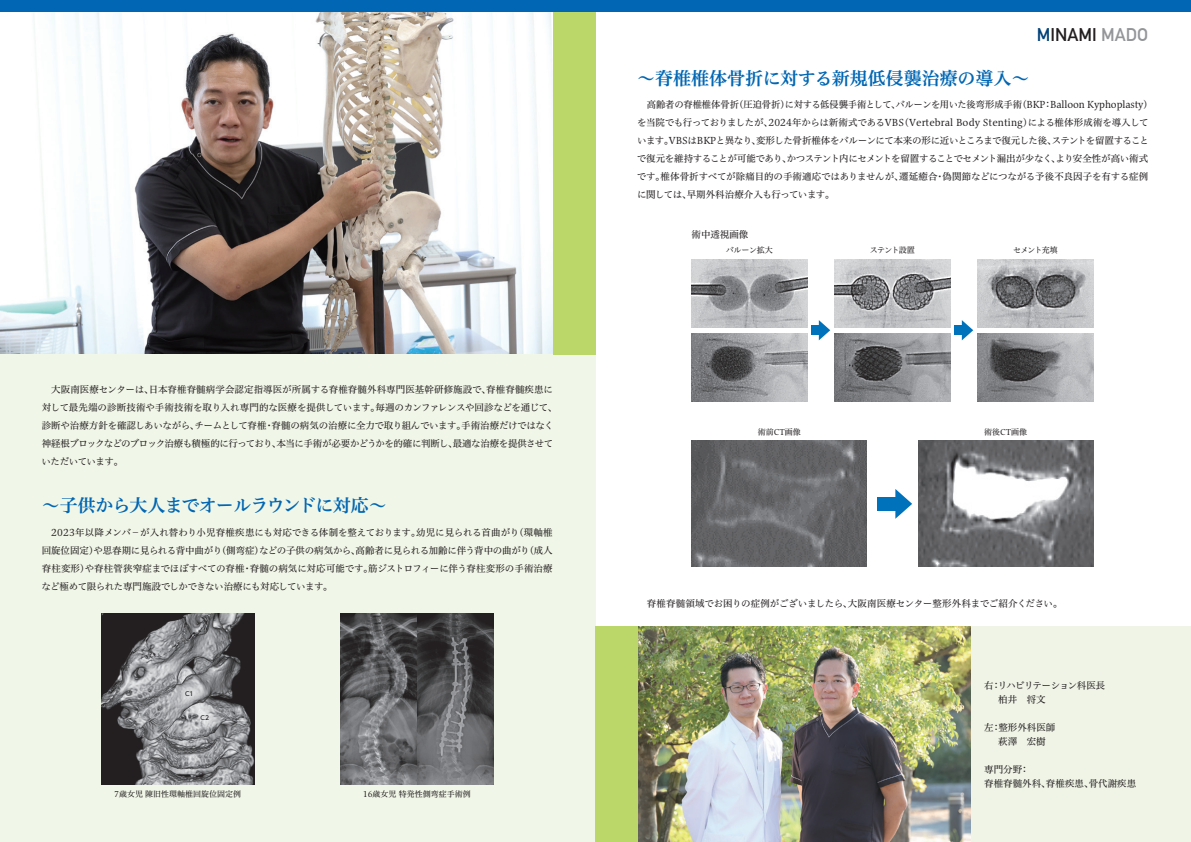
<style>
.page{position:relative;width:1191px;height:842px;background:#fff}
.page>*{position:absolute;margin:0;border:0;box-sizing:border-box;transform-origin:0 0}
.t1{font:18px "Hiragino UD Serif Std W6";letter-spacing:-.015em;color:#0166b3}
.t2{font:18px "Hiragino UD Serif Std W6";letter-spacing:-.045em;color:#0166b3}
.t3{font:700 18px "DIN Alternate";color:#231f20}
.t4{font:9.5px/14px "Hiragino UD Serif Std W4";letter-spacing:-.015em;color:#231f20}
.t5{font:9.5px/18px "Hiragino UD Serif Std W4";letter-spacing:-.045em;color:#231f20}
.t6{font:9.5px "Hiragino UD Serif Std W4";letter-spacing:-.05em;color:#231f20}
.t7{font:9.5px/18px "Hiragino UD Serif Std W4";letter-spacing:-.055em;color:#231f20}
.t8{font:9.5px "Hiragino UD Serif Std W4";letter-spacing:.01em;color:#231f20}
.t9{font:9.5px "Hiragino UD Serif Std W4";letter-spacing:.005em;color:#231f20}
.t10{font:9.5px "Hiragino UD Serif Std W4";letter-spacing:-.035em;color:#231f20}
.t11{font:9.5px "Hiragino UD Serif Std W4";letter-spacing:-.085em;color:#231f20}
.t12{font:8px "Hiragino UD Serif Std W4";color:#231f20}
.t13{font:500 6px "UD Shin Go Pro";color:#231f20}
.s1{color:#004279}
.s2{color:#939598}
</style>
<div class="page">
<div style="left:595px;top:626px;width:596px;height:216px;background:#eff4e6"></div>
<div style="left:0;top:0;width:595px;height:842px;background:#f1f7e8"></div>
<img style="left:0;top:11px;width:552px;height:343px">
<div style="left:553px;top:0;width:42px;height:354px;background:#bbd76a"></div>
<img style="left:638px;top:626px;width:332px;height:216px">
<div style="left:595px;top:626px;width:43px;height:216px;background:#bbd76a"></div>
<div style="left:0;top:0;width:1191px;height:11px;background:#0166b3"></div>
<img style="left:691px;top:259px;width:116px;height:68px">
<img style="left:101px;top:614px;width:153px;height:170px">
<img style="left:340px;top:614px;width:153px;height:170px">
<img style="left:834px;top:259px;width:116px;height:68px">
<img style="left:918px;top:441px;width:175px;height:126px">
<img style="left:691px;top:441px;width:176px;height:126px">
<img style="left:977px;top:259px;width:116px;height:68px">
<img style="left:691px;top:333px;width:116px;height:68px">
<img style="left:834px;top:333px;width:116px;height:68px">
<img style="left:977px;top:333px;width:116px;height:68px">
<svg style="left:895px;top:489px;width:17px;height:30px"></svg>
<div style="left:877px;top:497px;width:20px;height:14px;background:#0072bc"></div>
<svg style="left:961px;top:320px;width:12px;height:20px"></svg>
<div style="left:954px;top:326px;width:9px;height:9px;background:#0072bc"></div>
<svg style="left:819px;top:320px;width:11px;height:20px"></svg>
<div style="left:811px;top:326px;width:9px;height:9px;background:#0072bc"></div>
<p class="t9" style="left:149px;top:382px;width:344px">日本脊椎脊髄病学会認定指導医が所属する脊椎脊髄外科専門医基幹研修施設で、</p>
<p class="t4" style="left:51px;top:382px;width:104px">大阪南医療センターは、</p>
<p class="t9" style="left:486px;top:382px;width:68px">脊椎脊髄疾患に</p>
<p class="t4" style="left:42px;top:400px;width:340px">対して最先端の診断技術や手術技術を取り入れ専門的な医療を提供しています。</p>
<p class="t6" style="left:375px;top:400px;width:184px">毎週のカンファレンスや回診などを通じて、</p>
<p class="t4" style="left:42px;top:418px;width:226px">診断や治療方針を確認しあいながらチームとして脊椎</p>
<p class="t7" style="left:42px;top:416px;width:513px;text-indent:148px">、<br>神経根ブロックなどのブロック治療も積極的に行っており本当に手術が必要かどうかを的確に判断し最適な治療を提供させて</p>
<p class="t4" style="left:448px;top:436px;width:11px">、</p>
<p class="t4" style="left:461px;top:418px;width:94px">手術治療だけではなく</p>
<p class="t4" style="left:271px;top:418px;width:196px">脊髄の病気の治療に全力で取り組んでいます。</p>
<p class="t4" style="left:264px;top:418px;width:11px">・</p>
<p class="t4" style="left:272px;top:436px;width:11px">、</p>
<p class="t6" style="left:42px;top:454px;width:83px">いただいています。</p>
<h1 class="t2" style="left:42px;top:492px;width:346px">～子供から大人までオールラウンドに対応~</h1>
<p class="t4" style="left:514px;top:525px;width:40px">（環軸椎</p>
<p class="t4" style="left:51px;top:525px;width:371px">2023年以降メンバ－が入れ替わり小児脊椎疾患にも対応できる体制を整えております。</p>
<p class="t4" style="left:416px;top:525px;width:105px">幼児に見られる首曲がり</p>
<p class="t4" style="left:42px;top:543px;width:58px">回旋位固定）</p>
<p class="t4" style="left:217px;top:543px;width:49px">（側弯症）</p>
<p class="t4" style="left:524px;top:543px;width:30px">（成人</p>
<p class="t4" style="left:93px;top:543px;width:130px">や思春期に見られる背中曲がり</p>
<p class="t4" style="left:259px;top:543px;width:272px">などの子供の病気から高齢者に見られる加齢に伴う背中の曲がり</p>
<p class="t4" style="left:351px;top:543px;width:11px">、</p>
<p class="t4" style="left:85px;top:561px;width:161px">や脊柱管狭窄症までほぼすべての脊椎</p>
<p class="t5" style="left:42px;top:559px;width:293px">脊柱変形）<br>など極めて限られた専門施設でしかできない治療にも対応しています。</p>
<p class="t4" style="left:368px;top:561px;width:186px">筋ジストロフィーに伴う脊柱変形の手術治療</p>
<p class="t4" style="left:250px;top:561px;width:125px">脊髄の病気に対応可能です。</p>
<p class="t4" style="left:242px;top:561px;width:11px">・</p>
<p class="t13" style="left:185px;top:688px;width:10px">C1</p>
<p class="t13" style="left:201px;top:713px;width:10px">C2</p>
<p class="t12" style="left:114px;top:788px;width:128px">7歳女児陳旧性環軸椎回旋位固定例</p>
<p class="t12" style="left:363px;top:788px;width:109px">16歳女児特発性側弯症手術例</p>
<h1 class="t3" style="left:1037px;top:21px;width:113px"><span class="s1">M</span>INAMI <span class="s2">MADO</span></h1>
<h1 class="t1" style="left:637px;top:64px;width:393px">～脊椎椎体骨折に対する新規低侵襲治療の導入~</h1>
<p class="t4" style="left:734px;top:97px;width:57px">（圧迫骨折）</p>
<p class="t4" style="left:1017px;top:97px;width:30px">（BKP</p>
<p class="t4" style="left:1050px;top:97px;width:104px">Balloon Kyphoplasty(</p>
<p class="t4" style="left:647px;top:97px;width:94px">高齢者の脊椎椎体骨折</p>
<p class="t10" style="left:785px;top:98px;width:239px">に対する低侵襲手術としてバルーンを用いた後弯形成手術</p>
<p class="t4" style="left:891px;top:97px;width:11px">、</p>
<p class="t4" style="left:1043px;top:97px;width:11px">：</p>
<p class="t8" style="left:768px;top:116px;width:381px">2024年からは新術式であるVBS(Vertebral Body Stenting)による椎体形成術を導入して</p>
<p class="t6" style="left:637px;top:116px;width:138px">を当院でも行っておりましたが、</p>
<p class="t4" style="left:669px;top:133px;width:389px">VBSはBKPと異なり変形した骨折椎体をバルーンにて本来の形に近いところまで復元した後、</p>
<p class="t4" style="left:751px;top:133px;width:11px">、</p>
<p class="t11" style="left:1051px;top:134px;width:99px">ステントを留置すること</p>
<p class="t5" style="left:637px;top:131px;width:513px">います。<br>で復元を維持することが可能でありかつステント内にセメントを留置することでセメント漏出が少なくより安全性が高い術式</p>
<p class="t4" style="left:1051px;top:151px;width:11px">、</p>
<p class="t4" style="left:782px;top:151px;width:11px">、</p>
<p class="t4" style="left:899px;top:169px;width:40px">遷延癒合</p>
<p class="t4" style="left:660px;top:169px;width:245px">椎体骨折すべてが除痛目的の手術適応ではありませんが、</p>
<p class="t4" style="left:942px;top:169px;width:207px">偽関節などにつながる予後不良因子を有する症例</p>
<p class="t4" style="left:637px;top:169px;width:30px">です。</p>
<p class="t4" style="left:935px;top:169px;width:11px">・</p>
<p class="t4" style="left:687px;top:187px;width:149px">早期外科治療介入も行っています。</p>
<p class="t4" style="left:637px;top:187px;width:56px">に関しては、</p>
<p class="t4" style="left:691px;top:227px;width:58px">術中透視画像</p>
<p class="t12" style="left:726px;top:244px;width:48px">バルーン拡大</p>
<p class="t12" style="left:757px;top:426px;width:45px">術前CT画像</p>
<p class="t12" style="left:869px;top:244px;width:47px">ステント設置</p>
<p class="t12" style="left:1013px;top:244px;width:46px">セメント充填</p>
<p class="t12" style="left:984px;top:426px;width:45px">術後CT画像</p>
<p class="t4" style="left:647px;top:596px;width:207px">脊椎脊髄領域でお困りの症例がございましたら、</p>
<p class="t4" style="left:847px;top:596px;width:216px">大阪南医療センター整形外科までご紹介ください。</p>
<p class="t6" style="left:984px;top:678px;width:123px">右リハビリテーション科医長</p>
<p class="t4" style="left:998px;top:678px;width:49px;text-indent:-7px">：<br>柏井　将文</p>
<p class="t4" style="left:998px;top:720px;width:58px">整形外科医師</p>
<p class="t4" style="left:984px;top:720px;width:11px">左</p>
<p class="t4" style="left:991px;top:720px;width:11px">：</p>
<p class="t4" style="left:998px;top:734px;width:49px">萩澤　宏樹</p>
<p class="t4" style="left:1019px;top:762px;width:11px">：</p>
<p class="t4" style="left:984px;top:762px;width:39px">専門分野</p>
<p class="t4" style="left:984px;top:776px;width:68px">脊椎脊髄外科、</p>
<p class="t4" style="left:1088px;top:776px;width:49px">骨代謝疾患</p>
<p class="t4" style="left:1046px;top:776px;width:49px">脊椎疾患、</p>
</div>
